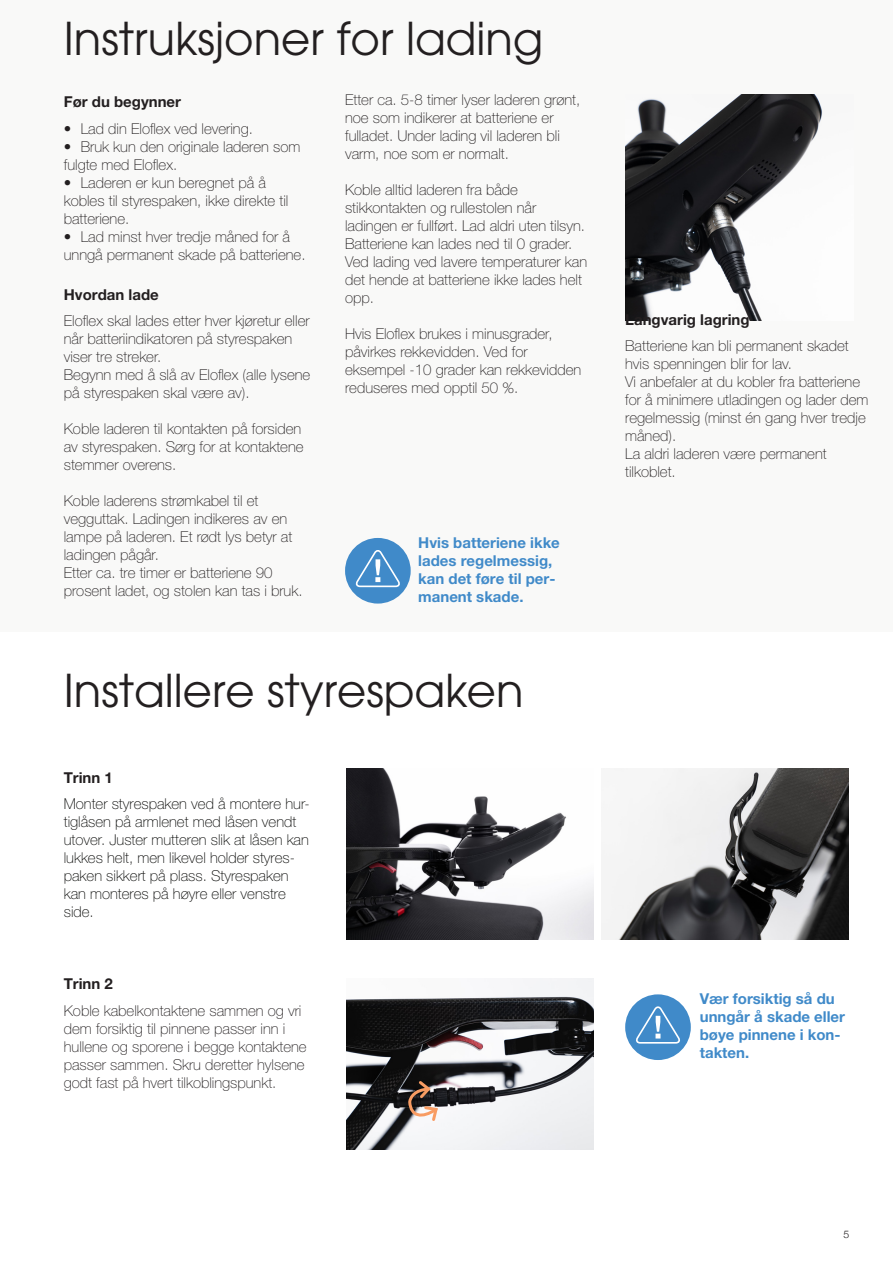
<style>
.page{position:relative;width:893px;height:1263px;background:#fff}
.page>*{position:absolute;margin:0;border:0;box-sizing:border-box;transform-origin:0 0}
.t1{font:45px "ITC Avant Garde Pro";color:#231f20}
.Brödtext{font:100 15px/18px "Helvetica Neue LT Pro";color:#231f20}
.Brödtext-2{font:100 15px/18px "Helvetica Neue LT Pro";color:#040503}
.Mellanrubrik{font:700 15px/18px "Helvetica Neue LT Pro";color:#408ac9}
.Mellanrubrik-2{font:700 15px "Helvetica Neue LT Pro";color:#231f20}
.t2{font:300 10.5px "Helvetica Neue";color:#231f20}
</style>
<div class="page">
<div style="left:0;top:0;width:893px;height:631px;background:#f9f9f8"></div>
<img style="left:625px;top:95px;width:197px;height:225px">
<div style="left:345px;top:538px;width:66px;height:66px;background:#408ac9;border-radius:50%"></div>
<svg style="left:355px;top:550px;width:45px;height:38px"></svg>
<img style="left:347px;top:768px;width:246px;height:171px">
<img style="left:602px;top:768px;width:246px;height:171px">
<img style="left:347px;top:978px;width:246px;height:171px">
<svg style="left:407px;top:1078px;width:33px;height:45px"></svg>
<div style="left:625px;top:994px;width:66px;height:66px;background:#408ac9;border-radius:50%"></div>
<svg style="left:636px;top:1006px;width:44px;height:38px"></svg>
<p class="t1" style="left:64px;top:10px;width:481px">Instruksjoner for lading</p>
<p class="Mellanrubrik-2" style="left:64px;top:93px;width:119px">Før du begynner</p>
<p class="Brödtext" style="left:64px;top:120px;width:191px">• Lad din Eloflex ved levering.</p>
<p class="Brödtext" style="left:64px;top:138px;width:238px">• Bruk kun den originale laderen som fulgte med Eloflex.</p>
<p class="Brödtext" style="left:64px;top:174px;width:226px">• Laderen er kun beregnet på å kobles til styrespaken, ikke direkte til batteriene.</p>
<p class="Brödtext" style="left:64px;top:228px;width:243px">• Lad minst hver tredje måned for å unngå permanent skade på batteriene.</p>
<p class="Mellanrubrik-2" style="left:64px;top:285px;width:97px">Hvordan lade</p>
<p class="Brödtext" style="left:64px;top:312px;width:247px">Eloflex skal lades etter hver kjøretur eller når batteriindikatoren på styrespaken viser tre streker.</p>
<p class="Brödtext" style="left:64px;top:366px;width:248px">Begynn med å slå av Eloflex (alle lysene på styrespaken skal være av).</p>
<p class="Brödtext" style="left:64px;top:420px;width:241px">Koble laderen til kontakten på forsiden av styrespaken. Sørg for at kontaktene stemmer overens.</p>
<p class="Brödtext" style="left:64px;top:492px;width:230px">Koble laderens strømkabel til et vegguttak. Ladingen indikeres av en lampe på laderen. Et rødt lys betyr at ladingen pågår.</p>
<p class="Brödtext" style="left:64px;top:564px;width:240px">Etter ca. tre timer er batteriene 90 prosent ladet, og stolen kan tas i bruk.</p>
<p class="Brödtext" style="left:345px;top:91px;width:237px">Etter ca. 5-8 timer lyser laderen grønt, noe som indikerer at batteriene er fulladet. Under lading vil laderen bli varm, noe som er normalt.</p>
<p class="Brödtext" style="left:345px;top:181px;width:244px">Koble alltid laderen fra både stikkontakten og rullestolen når ladingen er fullført. Lad aldri uten tilsyn.<br>Batteriene kan lades ned til 0 grader.<br>Ved lading ved lavere temperaturer kan det hende at batteriene ikke lades helt opp.</p>
<p class="Brödtext" style="left:345px;top:325px;width:238px">Hvis Eloflex brukes i minusgrader, påvirkes rekkevidden. Ved for eksempel -10 grader kan rekkevidden reduseres med opptil 50 %.</p>
<p class="Mellanrubrik" style="left:418px;top:533px;width:143px">Hvis batteriene ikke lades regelmessig, kan det føre til per&shy;manent skade.</p>
<p class="t1" style="left:64px;top:662px;width:461px">Installere styrespaken</p>
<p class="Mellanrubrik-2" style="left:64px;top:768px;width:51px">Trinn 1</p>
<p class="Brödtext-2" style="left:64px;top:795px;width:247px">Monter styrespaken ved å montere hur&shy;tiglåsen på armlenet med låsen vendt utover. Juster mutteren slik at låsen kan lukkes helt, men likevel holder styres&shy;paken sikkert på plass. Styrespaken kan monteres på høyre eller venstre side.</p>
<p class="Mellanrubrik-2" style="left:64px;top:974px;width:51px">Trinn 2</p>
<p class="Brödtext" style="left:64px;top:1001px;width:244px">Koble kabelkontaktene sammen og vri dem forsiktig til pinnene passer inn i hullene og sporene i begge kontaktene passer sammen. Skru deretter hylsene godt fast på hvert tilkoblingspunkt.</p>
<p class="Mellanrubrik-2" style="left:625px;top:310px;width:126px">Langvarig lagring</p>
<p class="Brödtext" style="left:625px;top:337px;width:225px">Batteriene kan bli permanent skadet hvis spenningen blir for lav.</p>
<p class="Brödtext" style="left:625px;top:373px;width:245px">Vi anbefaler at du kobler fra batteriene for å minimere utladingen og lader dem regelmessig (minst én gang hver tredje måned).</p>
<p class="Brödtext" style="left:625px;top:445px;width:203px">La aldri laderen være permanent tilkoblet.</p>
<p class="Mellanrubrik" style="left:700px;top:989px;width:147px">Vær forsiktig så du unngår å skade eller bøye pinnene i kon&shy;takten.</p>
<p class="t2" style="left:843px;top:1226px;width:7px">5</p>
</div>
